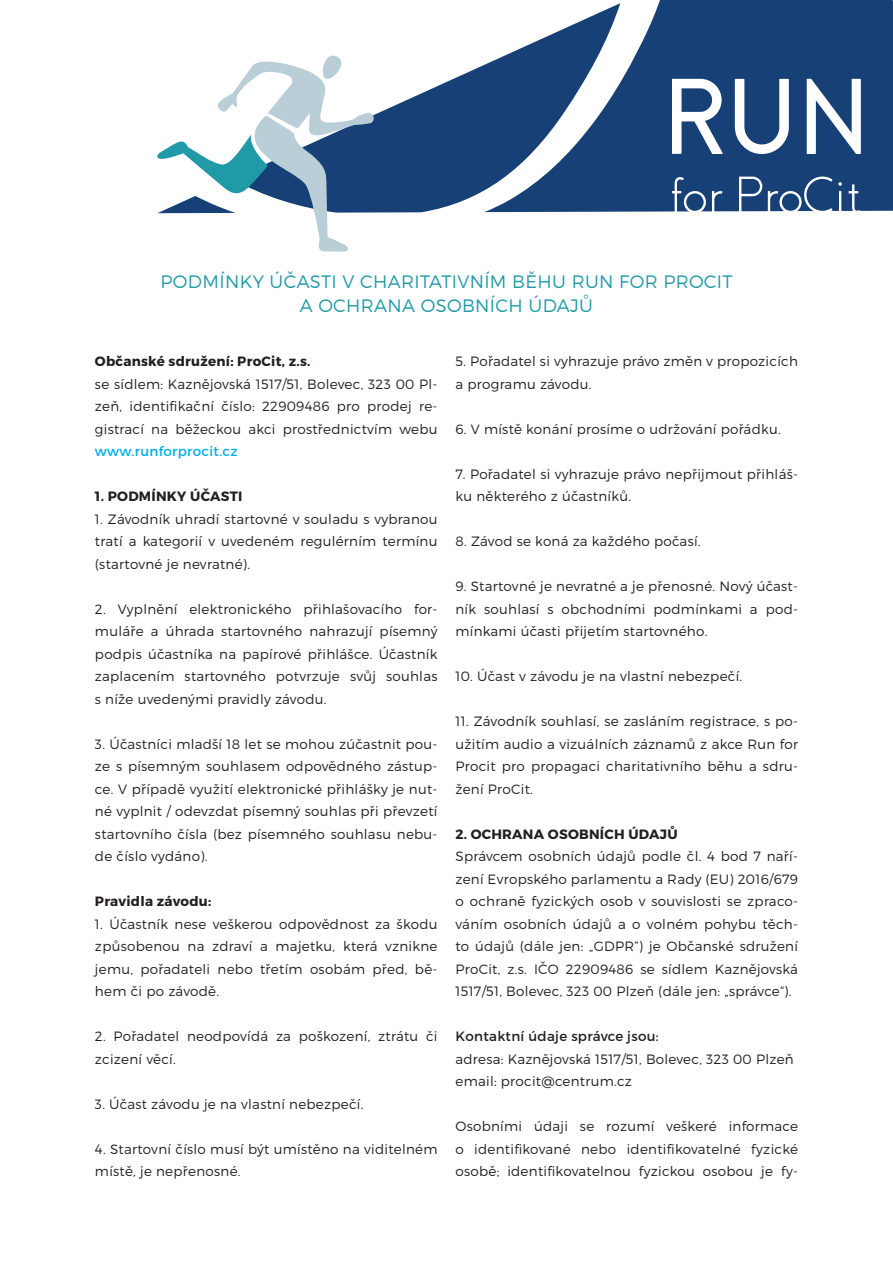
<style>
.page{position:relative;width:893px;height:1263px;background:#fff}
.page>*{position:absolute;margin:0;border:0;box-sizing:border-box;transform-origin:0 0}
.t1{font:300 18px/24px "Montserrat";letter-spacing:.02em;color:#219aa7;text-align:center}
.t2{font:300 13.5px/22.5px "Montserrat";letter-spacing:.02em;color:#231f20;text-align:justify}
.t3{font:700 13.5px "Montserrat";letter-spacing:.02em;color:#231f20}
.t4{font:13.5px "Montserrat";letter-spacing:.02em;color:#231f20}
.t5{font:13.5px "Montserrat";letter-spacing:.02em;color:#00aeef}
</style>
<div class="page">
<div style="left:620px;top:0;width:273px;height:212px;background:#164076"></div>
<svg style="left:377px;top:3px;width:243px;height:210px;fill:#164076"></svg>
<svg style="left:157px;top:55px;width:220px;height:197px"></svg>
<svg style="left:672px;top:79px;width:51px;height:75px"></svg>
<svg style="left:735px;top:79px;width:54px;height:75px"></svg>
<svg style="left:807px;top:79px;width:54px;height:75px"></svg>
<svg style="left:672px;top:177px;width:34px;height:35px"></svg>
<svg style="left:712px;top:191px;width:10px;height:21px"></svg>
<svg style="left:739px;top:177px;width:23px;height:35px"></svg>
<svg style="left:768px;top:176px;width:74px;height:36px;background:#3f628e"></svg>
<svg style="left:849px;top:184px;width:12px;height:28px"></svg>
<h1 class="t1" style="left:161px;top:269px;width:573px">PODMÍNKY ÚČASTI V CHARITATIVNÍM BĚHU RUN FOR PROCIT<br>A OCHRANA OSOBNÍCH ÚDAJŮ</h1>
<p class="t3" style="left:95px;top:353px;width:217px">Občanské sdružení: ProCit, z.s.</p>
<p class="t2" style="left:95px;top:372px;width:344px">se sídlem: Kaznějovská 1517/51, Bolevec, 323 00 Pl&shy;zeň, identifikační číslo: 22909486 pro prodej re&shy;gistrací na běžeckou akci prostřednictvím webu</p>
<p class="t5" style="left:95px;top:443px;width:144px">www.runforprocit.cz</p>
<p class="t3" style="left:95px;top:488px;width:149px">1. PODMÍNKY ÚČASTI</p>
<p class="t2" style="left:95px;top:507px;width:344px">1. Závodník uhradí startovné v souladu s vybranou tratí a kategorií v uvedeném regulérním termínu (startovné je nevratné).</p>
<p class="t2" style="left:95px;top:597px;width:344px">2. Vyplnění elektronického přihlašovacího for&shy;muláře a úhrada startovného nahrazují písemný podpis účastníka na papírové přihlášce. Účastník zaplacením startovného potvrzuje svůj souhlas s níže uvedenými pravidly závodu.</p>
<p class="t2" style="left:95px;top:732px;width:344px">3. Účastníci mladší 18 let se mohou zúčastnit pou&shy;ze s písemným souhlasem odpovědného zástup&shy;ce. V případě využití elektronické přihlášky je nut&shy;né vyplnit / odevzdat písemný souhlas při převzetí startovního čísla (bez písemného souhlasu nebu&shy;de číslo vydáno).</p>
<p class="t3" style="left:95px;top:893px;width:118px">Pravidla závodu:</p>
<p class="t2" style="left:95px;top:912px;width:344px">1. Účastník nese veškerou odpovědnost za škodu způsobenou na zdraví a majetku, která vznikne jemu, pořadateli nebo třetím osobám před, bě&shy;hem či po závodě.</p>
<p class="t2" style="left:95px;top:1025px;width:344px">2. Pořadatel neodpovídá za poškození, ztrátu či zcizení věcí.</p>
<p class="t2" style="left:95px;top:1092px;width:270px">3. Účast závodu je na vlastní nebezpečí.</p>
<p class="t2" style="left:95px;top:1137px;width:344px">4. Startovní číslo musí být umístěno na viditelném místě, je nepřenosné.</p>
<p class="t2" style="left:455px;top:350px;width:344px">5. Pořadatel si vyhrazuje právo změn v propozicích a programu závodu.</p>
<p class="t2" style="left:455px;top:417px;width:327px">6. V místě konání prosíme o udržování pořádku.</p>
<p class="t2" style="left:455px;top:462px;width:344px">7. Pořadatel si vyhrazuje právo nepřijmout přihláš&shy;ku některého z účastníků.</p>
<p class="t2" style="left:455px;top:530px;width:247px">8. Závod se koná za každého počasí.</p>
<p class="t2" style="left:455px;top:575px;width:344px">9. Startovné je nevratné a je přenosné. Nový účast&shy;ník souhlasí s obchodními podmínkami a pod&shy;mínkami účasti přijetím startovného.</p>
<p class="t2" style="left:455px;top:665px;width:288px">10. Účast v závodu je na vlastní nebezpečí.</p>
<p class="t2" style="left:455px;top:710px;width:344px">11. Závodník souhlasí, se zasláním registrace, s po&shy;užitím audio a vizuálních záznamů z akce Run for Procit pro propagaci charitativního běhu a sdru&shy;žení ProCit.</p>
<p class="t3" style="left:455px;top:825px;width:224px">2. OCHRANA OSOBNÍCH ÚDAJŮ</p>
<p class="t2" style="left:455px;top:845px;width:344px">Správcem osobních údajů podle čl. 4 bod 7 naří&shy;zení Evropského parlamentu a Rady (EU) 2016/679 o ochraně fyzických osob v souvislosti se zpraco&shy;váním osobních údajů a o volném pohybu těch&shy;to údajů (dále jen: „GDPR”) je Občanské sdružení ProCit, z.s. IČO 22909486 se sídlem Kaznějovská 1517/51, Bolevec, 323 00 Plzeň (dále jen: „správce“).</p>
<p class="t4" style="left:455px;top:1028px;width:205px">Kontaktní údaje správce jsou:</p>
<p class="t2" style="left:455px;top:1047px;width:340px">adresa: Kaznějovská 1517/51, Bolevec, 323 00 Plzeň email: procit@centrum.cz</p>
<p class="t2" style="left:455px;top:1115px;width:344px">Osobními údaji se rozumí veškeré informace o identifikované nebo identifikovatelné fyzické osobě; identifikovatelnou fyzickou osobou je fy-</p>
</div>
